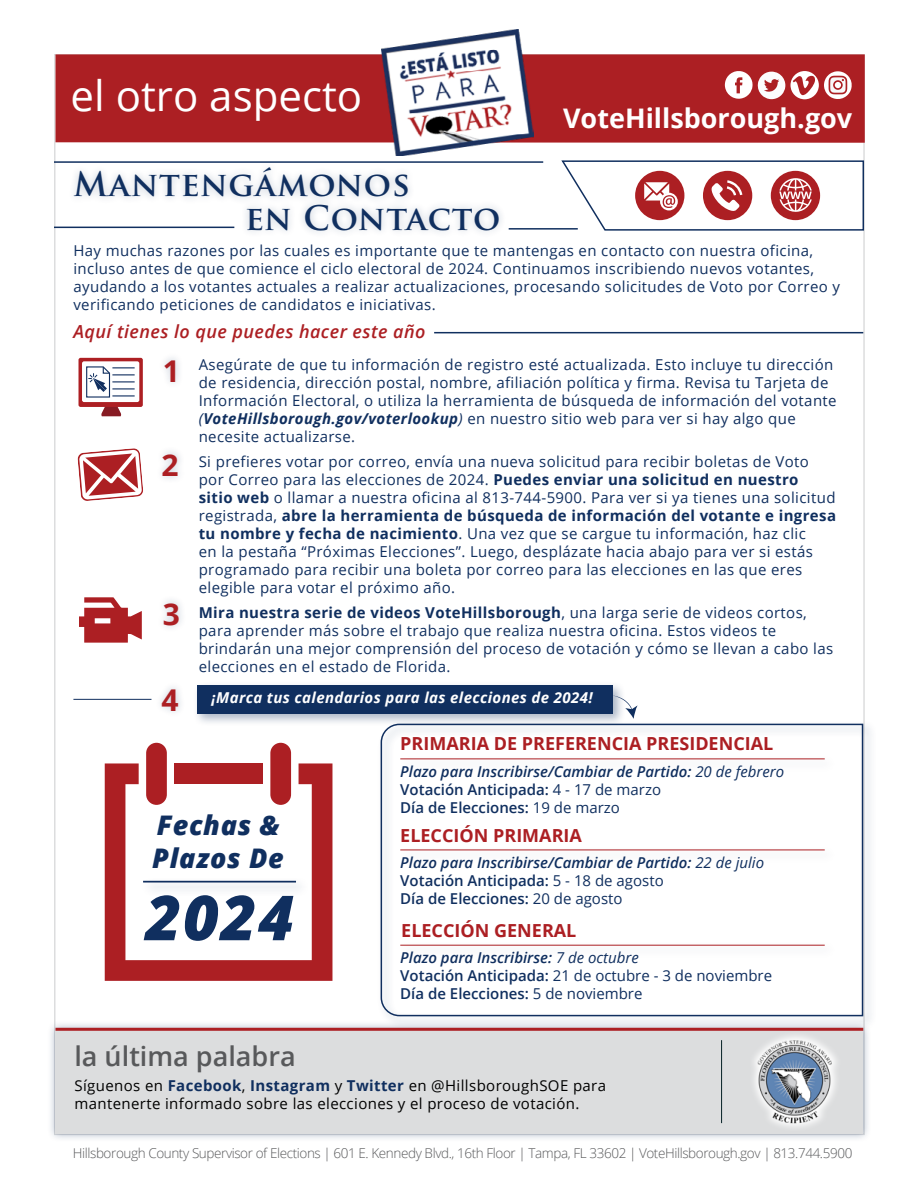
<style>
.page{position:relative;width:918px;height:1188px;background:#fff}
.page>*{position:absolute;margin:0;border:0;box-sizing:border-box;transform-origin:0 0}
.t1{font:italic 800 62.1px "Open Sans";color:#102f5f}
.t2{font:42px "Open Sans";color:#fff}
.t3{font:700 33px/33.3px "Trajan Pro";letter-spacing:.02em;color:#102f5f}
.t4{font:700 30px "Open Sans";color:#ac1f23}
.t5{font:700 27px "Open Sans";color:#fff}
.t6{font:600 27px "Open Sans";color:#58595b}
.t7{font:italic 800 27px/32.4px "Open Sans";letter-spacing:.025em;color:#102f5f}
.t8{font:700 18px "Open Sans";color:#ac1f23}
.t9{font:italic 600 18px "Open Sans";letter-spacing:.025em;color:#ac1f23}
.t10{font:15px/18px "Open Sans";letter-spacing:.025em;color:#102f5f}
.t11{font:italic 600 15px/18px "Open Sans";color:#102f5f}
.t12{font:15px/18px "Open Sans";letter-spacing:.025em;color:#000}
.t13{font:15px/18px "Open Sans";color:#102f5f}
.t14{font:italic 700 15px "Open Sans";letter-spacing:.025em;color:#fff}
.t15{font:300 13.5px "Open Sans";letter-spacing:-.03em;color:#58595b}
.s1{font-style:italic}
.s2{font-weight:700;font-style:italic}
.s3{font-weight:700}
.s4{font-weight:400}
.s5{font-style:normal}
.s6{font-weight:400;font-style:normal}
.s7{font-weight:600;font-style:italic}
.s8{font-weight:600}
.s9{font-weight:700;color:#102f5f}
</style>
<div class="page">
<div style="left:193px;top:681px;width:432px;height:46px;background:#102f5f;opacity:.35"></div>
<div style="left:197px;top:685px;width:416px;height:28px;background:#102f5f"></div>
<svg style="left:613px;top:696px;width:25px;height:23px"></svg>
<div style="left:56px;top:54px;width:809px;height:89px;background:#ac1f23"></div>
<svg style="left:725px;top:71px;width:60px;height:28px"></svg>
<svg style="left:791px;top:71px;width:61px;height:28px"></svg>
<img style="left:382px;top:30px;width:152px;height:126px">
<div style="left:377px;top:720px;width:499px;height:309px;background:#f5f6f8"></div>
<svg style="left:380px;top:723px;width:484px;height:294px"></svg>
<div style="left:47px;top:1020px;width:825px;height:122px;background:#102f5f;opacity:.35"></div>
<div style="left:56px;top:1029px;width:807px;height:105px;background:#dcddde"></div>
<img style="left:754px;top:1038px;width:82px;height:87px">
<hr style="left:56px;top:1028px;width:807px;height:3px;background:#ac1f23">
<hr style="left:721px;top:1040px;width:1px;height:83px;background:#052024">
<div style="left:67px;top:161px;width:439px;height:78px;background:#102f5f;opacity:.25"></div>
<div style="left:155px;top:446px;width:30px;height:38px;background:#102f5f;opacity:.25"></div>
<div style="left:156px;top:351px;width:27px;height:39px;background:#102f5f;opacity:.25"></div>
<div style="left:156px;top:594px;width:30px;height:39px;background:#102f5f;opacity:.25"></div>
<div style="left:154px;top:681px;width:32px;height:38px;background:#102f5f;opacity:.25"></div>
<svg style="left:561px;top:159px;width:304px;height:72px"></svg>
<hr style="left:54px;top:161px;width:489px;height:2px;background:#102f5f">
<hr style="left:54px;top:227px;width:180px;height:1px;background:#102f5f">
<hr style="left:509px;top:228px;width:69px;height:2px;background:#102f5f">
<hr style="left:434px;top:332px;width:429px;height:1px;background:#102f5f">
<hr style="left:73px;top:699px;width:78px;height:1px;background:#102f5f">
<svg style="left:77px;top:448px;width:66px;height:53px"></svg>
<svg style="left:101px;top:407px;width:21px;height:9px"></svg>
<svg style="left:79px;top:358px;width:64px;height:49px"></svg>
<div style="left:82px;top:361px;width:57px;height:41px;background:#fff;border-radius:2px"></div>
<svg style="left:86px;top:366px;width:49px;height:32px"></svg>
<svg style="left:79px;top:597px;width:63px;height:46px"></svg>
<div style="left:398px;top:755px;width:439px;height:18px;background:#102f5f;opacity:.35"></div>
<hr style="left:400px;top:759px;width:425px;height:1px;background:#ac1f23">
<div style="left:398px;top:846px;width:439px;height:18px;background:#102f5f;opacity:.35"></div>
<hr style="left:400px;top:850px;width:425px;height:1px;background:#ac1f23">
<div style="left:398px;top:941px;width:439px;height:18px;background:#102f5f;opacity:.35"></div>
<hr style="left:400px;top:945px;width:425px;height:1px;background:#ac1f23">
<svg style="left:105px;top:763px;width:227px;height:218px"></svg>
<div style="left:146px;top:743px;width:21px;height:62px;background:#ac1f23;border-radius:10px"></div>
<div style="left:270px;top:743px;width:21px;height:62px;background:#ac1f23;border-radius:10px"></div>
<div style="left:140px;top:877px;width:170px;height:20px;background:#f7f8f9"></div>
<hr style="left:143px;top:881px;width:153px;height:2px;background:#102f5f">
<h2 class="t2" style="left:71px;top:67px;width:293px">el otro aspecto</h2>
<h3 class="t3" style="left:245px;top:168px;width:257px;text-indent:-172px">Mantengámonos<br>en Contacto</h3>
<h3 class="t5" style="left:563px;top:99px;width:291px">VoteHillsborough.gov</h3>
<p class="t10" style="left:73px;top:241px;width:768px">Hay muchas razones por las cuales es importante que te mantengas en contacto con nuestra oficina, incluso antes de que comience el ciclo electoral de 2024. Continuamos inscribiendo nuevos votantes, ayudando a los votantes actuales a realizar actualizaciones, procesando solicitudes de Voto por Correo y verificando peticiones de candidatos e iniciativas.</p>
<p class="t9" style="left:73px;top:319px;width:353px">Aquí tienes lo que puedes hacer este año</p>
<h3 class="t4" style="left:163px;top:350px;width:19px">1</h3>
<h3 class="t4" style="left:162px;top:444px;width:19px">2</h3>
<h3 class="t4" style="left:163px;top:593px;width:19px">3</h3>
<h3 class="t4" style="left:162px;top:679px;width:19px">4</h3>
<p class="t10" style="left:199px;top:355px;width:639px">Asegúrate de que tu información de registro esté actualizada. Esto incluye tu dirección de residencia, dirección postal, nombre, afiliación política y firma. Revisa tu Tarjeta de Información Electoral, o utiliza la herramienta de búsqueda de información del votante <span class="s1">(</span><span class="s2">VoteHillsborough.gov/voterlookup</span><span class="s1">)</span> en nuestro sitio web para ver si hay algo que necesite actualizarse.</p>
<p class="t10" style="left:199px;top:452px;width:639px">Si prefieres votar por correo, envía una nueva solicitud para recibir boletas de Voto por Correo para las elecciones de 2024. <span class="s3">Puedes enviar una solicitud en nuestro sitio web</span> o llamar a nuestra oficina al 813-744-5900. Para ver si ya tienes una solicitud registrada, <span class="s3">abre la herramienta de búsqueda de información del votante e ingresa tu nombre y fecha de nacimiento</span>. Una vez que se cargue tu información, haz clic<br>en la pestaña “Próximas Elecciones”. Luego, desplázate hacia abajo para ver si estás programado para recibir una boleta por correo para las elecciones en las que eres elegible para votar el próximo año.</p>
<p class="t10" style="left:199px;top:603px;width:636px"><span class="s3">Mira nuestra serie de videos VoteHillsborough</span>, una larga serie de videos cortos, para aprender más sobre el trabajo que realiza nuestra oficina. Estos videos te brindarán una mejor comprensión del proceso de votación y cómo se llevan a cabo las elecciones en el estado de Florida.</p>
<p class="t14" style="left:212px;top:687px;width:383px">¡Marca tus calendarios para las elecciones de 2024!</p>
<p class="t8" style="left:400px;top:731px;width:375px">PRIMARIA DE PREFERENCIA PRESIDENCIAL</p>
<h3 class="t7" style="left:152px;top:808px;width:133px">Fechas &amp;<br>Plazos De</h3>
<h1 class="t1" style="left:145px;top:870px;width:150px">2024</h1>
<p class="t11" style="left:400px;top:762px;width:385px">Plazo para Inscribirse/Cambiar de Partido: <span class="s4">20 de febrero<br></span><span class="s5">Votación Anticipada:</span> <span class="s6">4 - 17 de marzo<br></span><span class="s5">Día de Elecciones:</span> <span class="s6">19 de marzo</span></p>
<p class="t8" style="left:400px;top:823px;width:183px">ELECCIÓN PRIMARIA</p>
<p class="t11" style="left:400px;top:854px;width:365px">Plazo para Inscribirse/Cambiar de Partido: <span class="s4">22 de julio<br></span><span class="s5">Votación Anticipada:</span> <span class="s6">5 - 18 de agosto<br></span><span class="s5">Día de Elecciones:</span> <span class="s6">20 de agosto</span></p>
<p class="t8" style="left:401px;top:918px;width:177px">ELECCIÓN GENERAL</p>
<p class="t13" style="left:400px;top:948px;width:373px"><span class="s7">Plazo para Inscribirse:</span> <span class="s1">7 de octubre<br></span><span class="s8">Votación Anticipada:</span> 21 de octubre - 3 de noviembre<br><span class="s8">Día de Elecciones:</span> 5 de noviembre</p>
<h3 class="t6" style="left:74px;top:1038px;width:223px">la última palabra</h3>
<p class="t12" style="left:74px;top:1076px;width:533px">Síguenos en <span class="s9">Facebook</span>, <span class="s9">Instagram</span> y <span class="s9">Twitter</span> en @HillsboroughSOE para mantenerte informado sobre las elecciones y el proceso de votación.</p>
<p class="t15" style="left:73px;top:1144px;width:781px">Hillsborough County Supervisor of Elections | 601 E. Kennedy Blvd., 16th Floor | Tampa, FL 33602 | VoteHillsborough.gov | 813.744.5900</p>
</div>
